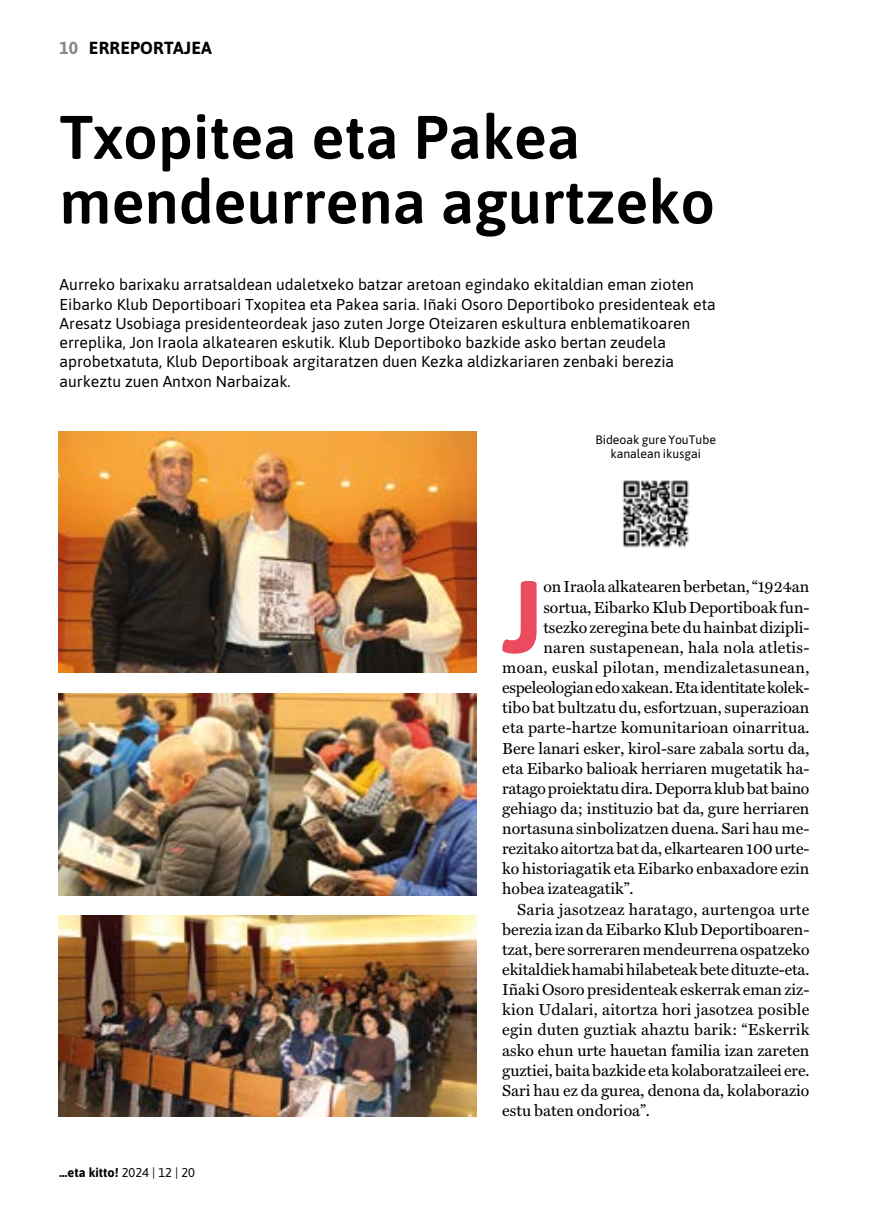
<style>
.page{position:relative;width:869px;height:1216px;background:#fff}
.page>*{position:absolute;margin:0;border:0;box-sizing:border-box;transform-origin:0 0}
.t1{font:700 102.02px "Asap";color:#ea4b5e}
.t2{font:600 61.25px/64.8px "Asap";color:#000}
.t3{font:700 17.5px "Asap";letter-spacing:.01em;color:#000}
.t4{font:16.1px "Miller Text Roman";color:#000}
.t5{font:16.1px "Miller Text Roman";letter-spacing:-.02em;color:#000}
.t6{font:16.1px "Miller Text Roman";letter-spacing:.02em;color:#000}
.t7{font:15.75px/19.2px "Asap";color:#000}
.t8{font:700 12.78px "Asap";color:#000}
.t9{font:12.25px/14px "Asap";color:#000;text-align:center}
.s1{color:#878787}
.s2{font-weight:400}
</style>
<div class="page">
<img style="left:58px;top:431px;width:418px;height:242px">
<img style="left:58px;top:915px;width:418px;height:201px">
<img style="left:58px;top:693px;width:418px;height:202px">
<img style="left:622px;top:480px;width:68px;height:68px">
<p class="t3" style="left:60px;top:36px;width:154px"><span class="s1">10</span> ERREPORTAJEA</p>
<h2 class="t2" style="left:60px;top:102px;width:656px">Txopitea eta Pakea mendeurrena agurtzeko</h2>
<p class="t7" style="left:60px;top:274px;width:657px">Aurreko barixaku arratsaldean udaletxeko batzar aretoan egindako ekitaldian eman zioten Eibarko Klub Deportiboari Txopitea eta Pakea saria. Iñaki Osoro Deportiboko presidenteak eta Aresatz Usobiaga presidenteordeak jaso zuten Jorge Oteizaren eskultura enblematikoaren erreplika, Jon Iraola alkatearen eskutik. Klub Deportiboko bazkide asko bertan zeudela aprobetxatuta, Klub Deportiboak argitaratzen duen Kezka aldizkariaren zenbaki berezia aurkeztu zuen Antxon Narbaizak.</p>
<p class="t9" style="left:595px;top:432px;width:122px">Bideoak gure YouTube kanalean ikusgai</p>
<p class="t8" style="left:60px;top:1162px;width:137px">…eta kitto! <span class="s2">2024 | 12 | 20</span></p>
<h1 class="t1" style="left:502px;top:544px;width:43px">J</h1>
<p class="t4" style="left:543px;top:577px;width:267px">on Iraola alkatearen berbetan, “1924an</p>
<p class="t4" style="left:543px;top:597px;width:267px">sortua, Eibarko Klub Deportiboak fun-</p>
<p class="t4" style="left:543px;top:617px;width:267px">tsezko zeregina bete du hainbat dizipli-</p>
<p class="t4" style="left:543px;top:637px;width:267px">naren sustapenean, hala nola atletis-</p>
<p class="t6" style="left:502px;top:658px;width:308px">moan, euskal pilotan, mendizaletasunean,</p>
<p class="t5" style="left:502px;top:678px;width:308px">espeleologian edo xakean. Eta identitate kolek-</p>
<p class="t4" style="left:502px;top:698px;width:308px">tibo bat bultzatu du, esfortzuan, superazioan</p>
<p class="t4" style="left:502px;top:718px;width:309px">eta parte-hartze komunitarioan oinarritua.</p>
<p class="t4" style="left:502px;top:738px;width:308px">Bere lanari esker, kirol-sare zabala sortu da,</p>
<p class="t4" style="left:502px;top:758px;width:308px">eta Eibarko balioak herriaren mugetatik ha-</p>
<p class="t4" style="left:502px;top:778px;width:308px">ratago proiektatu dira. Deporra klub bat baino</p>
<p class="t4" style="left:502px;top:798px;width:308px">gehiago da; instituzio bat da, gure herriaren</p>
<p class="t4" style="left:502px;top:819px;width:308px">nortasuna sinbolizatzen duena. Sari hau me-</p>
<p class="t4" style="left:502px;top:839px;width:308px">rezitako aitortza bat da, elkartearen 100 urte-</p>
<p class="t4" style="left:502px;top:859px;width:308px">ko historiagatik eta Eibarko enbaxadore ezin</p>
<p class="t4" style="left:502px;top:879px;width:133px">hobea izateagatik”.</p>
<p class="t4" style="left:517px;top:899px;width:293px">Saria jasotzeaz haratago, aurtengoa urte</p>
<p class="t4" style="left:502px;top:919px;width:308px">berezia izan da Eibarko Klub Deportiboaren-</p>
<p class="t4" style="left:502px;top:939px;width:308px">tzat, bere sorreraren mendeurrena ospatzeko</p>
<p class="t4" style="left:502px;top:959px;width:308px">ekitaldiek hamabi hilabeteak bete dituzte-eta.</p>
<p class="t4" style="left:502px;top:980px;width:308px">Iñaki Osoro presidenteak eskerrak eman ziz-</p>
<p class="t4" style="left:502px;top:1000px;width:308px">kion Udalari, aitortza hori jasotzea posible</p>
<p class="t4" style="left:502px;top:1020px;width:308px">egin duten guztiak ahaztu barik: “Eskerrik</p>
<p class="t4" style="left:502px;top:1040px;width:308px">asko ehun urte hauetan familia izan zareten</p>
<p class="t4" style="left:502px;top:1060px;width:309px">guztiei, baita bazkide eta kolaboratzaileei ere.</p>
<p class="t4" style="left:502px;top:1080px;width:308px">Sari hau ez da gurea, denona da, kolaborazio</p>
<p class="t4" style="left:502px;top:1100px;width:149px">estu baten ondorioa”.</p>
</div>
